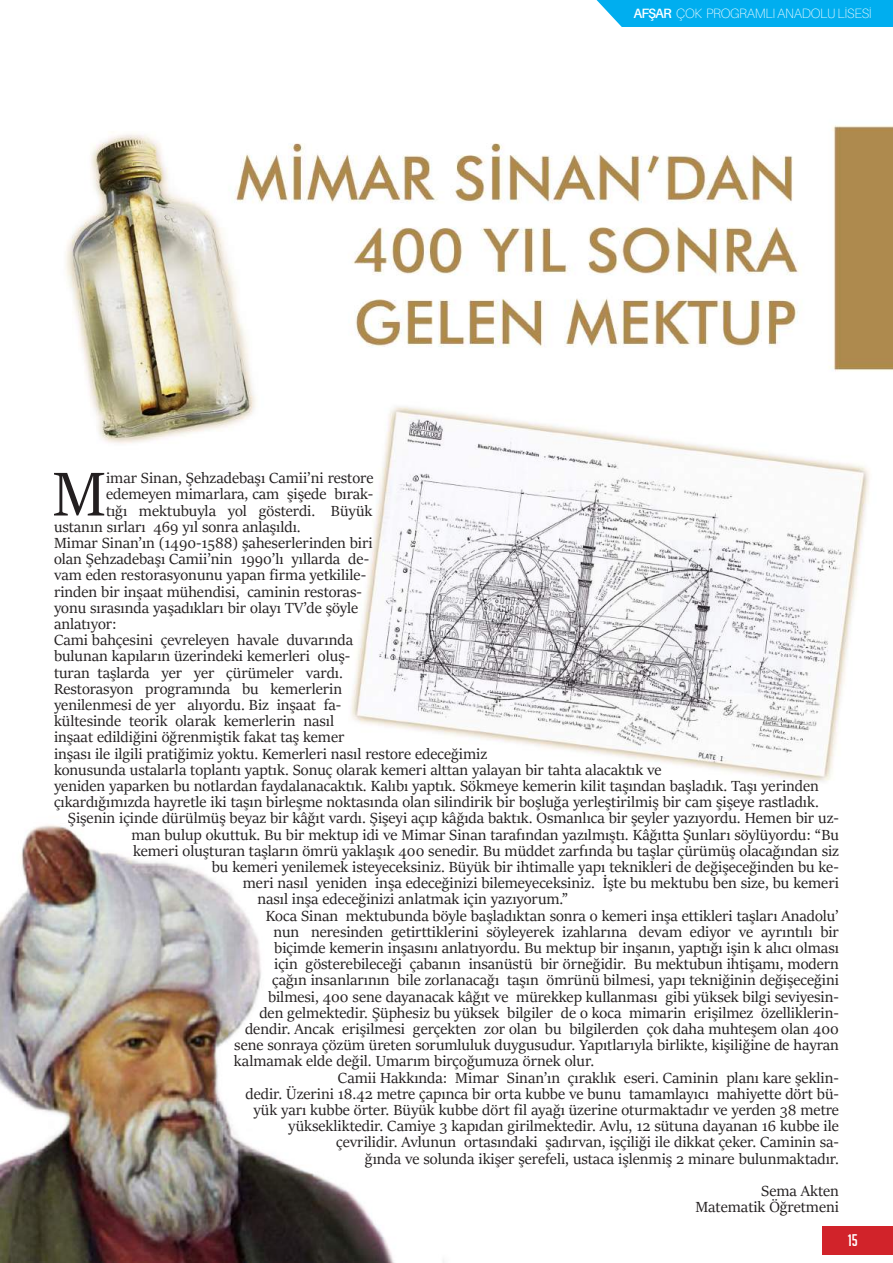
<style>
.page{position:relative;width:893px;height:1263px;background:#fff}
.page>*{position:absolute;margin:0;border:0;box-sizing:border-box;transform-origin:0 0}
.t1{font:69px "Sitka Display";color:#231f20}
.t2{font:16.5px/16.2px "Sitka Display";color:#231f20;text-align:right}
.t3{font:16.5px "Big Noodle Titling";color:#fff}
.t4{font:100 13.5px "Aileron";letter-spacing:-.025em;color:#fff}
.t5{font:600 13.5px "Aileron";letter-spacing:-.075em;color:#fff}
.s1{font-weight:600}
.s2{font-weight:100}
</style>
<div class="page">
<img style="left:0;top:125px;width:893px;height:1138px">
<div style="left:821px;top:1226px;width:72px;height:28px;background:#d1232a"></div>
<div style="left:596px;top:0;width:297px;height:27px;background:#00aeef"></div>
<p class="t4" style="left:634px;top:6px;width:240px"><span class="s1">AFŞAR</span> ÇOK PROGRAMLI ANADOLU LİSESİ</p>
<p class="t5" style="left:801px;top:6px;width:69px">AFŞAR <span class="s2">ÇPAL</span></p>
<h1 class="t1" style="left:52px;top:445px;width:55px">M</h1>
<p class="t2" style="left:106px;top:469px;width:269px">imar Sinan, Şehzadebaşı Camii’ni restore</p>
<p class="t2" style="left:106px;top:485px;width:269px">edemeyen mimarlara, cam şişede bırak-</p>
<p class="t2" style="left:106px;top:501px;width:268px">tığı mektubuyla yol gösterdi. Büyük</p>
<p class="t2" style="left:54px;top:518px;width:248px">ustanın sırları 469 yıl sonra anlaşıldı.</p>
<p class="t2" style="left:54px;top:534px;width:320px">Mimar Sinan’ın (1490-1588) şaheserlerinden biri</p>
<p class="t2" style="left:54px;top:550px;width:317px">olan Şehzadebaşı Camii’nin 1990’lı yıllarda de-</p>
<p class="t2" style="left:54px;top:566px;width:314px">vam eden restorasyonunu yapan firma yetkilile-</p>
<p class="t2" style="left:54px;top:582px;width:309px">rinden bir inşaat mühendisi, caminin restoras-</p>
<p class="t2" style="left:54px;top:599px;width:306px">yonu sırasında yaşadıkları bir olayı TV’de şöyle</p>
<p class="t2" style="left:54px;top:615px;width:64px">anlatıyor:</p>
<p class="t2" style="left:54px;top:631px;width:301px">Cami bahçesini çevreleyen havale duvarında</p>
<p class="t2" style="left:54px;top:647px;width:298px">bulunan kapıların üzerindeki kemerleri oluş-</p>
<p class="t2" style="left:54px;top:663px;width:290px">turan taşlarda yer yer çürümeler vardı.</p>
<p class="t2" style="left:54px;top:680px;width:290px">Restorasyon programında bu kemerlerin</p>
<p class="t2" style="left:54px;top:696px;width:289px">yenilenmesi de yer alıyordu. Biz inşaat fa-</p>
<p class="t2" style="left:54px;top:712px;width:282px">kültesinde teorik olarak kemerlerin nasıl</p>
<p class="t2" style="left:54px;top:728px;width:292px">inşaat edildiğini öğrenmiştik fakat taş kemer</p>
<p class="t2" style="left:54px;top:744px;width:435px">inşası ile ilgili pratiğimiz yoktu. Kemerleri nasıl restore edeceğimiz</p>
<p class="t2" style="left:54px;top:761px;width:609px">konusunda ustalarla toplantı yaptık. Sonuç olarak kemeri alttan yalayan bir tahta alacaktık ve</p>
<p class="t2" style="left:54px;top:777px;width:766px">yeniden yaparken bu notlardan faydalanacaktık. Kalıbı yaptık. Sökmeye kemerin kilit taşından başladık. Taşı yerinden</p>
<p class="t2" style="left:54px;top:793px;width:766px">çıkardığımızda hayretle iki taşın birleşme noktasında olan silindirik bir boşluğa yerleştirilmiş bir cam şişeye rastladık.</p>
<p class="t2" style="left:68px;top:809px;width:772px">Şişenin içinde dürülmüş beyaz bir kâğıt vardı. Şişeyi açıp kâğıda baktık. Osmanlıca bir şeyler yazıyordu. Hemen bir uz-</p>
<p class="t2" style="left:131px;top:825px;width:709px">man bulup okuttuk. Bu bir mektup idi ve Mimar Sinan tarafından yazılmıştı. Kâğıtta Şunları söylüyordu: “Bu</p>
<p class="t2" style="left:133px;top:842px;width:707px">kemeri oluşturan taşların ömrü yaklaşık 400 senedir. Bu müddet zarfında bu taşlar çürümüş olacağından siz</p>
<p class="t2" style="left:212px;top:858px;width:629px">bu kemeri yenilemek isteyeceksiniz. Büyük bir ihtimalle yapı teknikleri de değişeceğinden bu ke-</p>
<p class="t2" style="left:243px;top:874px;width:598px">meri nasıl yeniden inşa edeceğinizi bilemeyeceksiniz. İşte bu mektubu ben size, bu kemeri</p>
<p class="t2" style="left:257px;top:890px;width:313px">nasıl inşa edeceğinizi anlatmak için yazıyorum.”</p>
<p class="t2" style="left:266px;top:906px;width:574px">Koca Sinan mektubunda böyle başladıktan sonra o kemeri inşa ettikleri taşları Anadolu’</p>
<p class="t2" style="left:273px;top:923px;width:567px">nun neresinden getirttiklerini söyleyerek izahlarına devam ediyor ve ayrıntılı bir</p>
<p class="t2" style="left:274px;top:939px;width:566px">biçimde kemerin inşasını anlatıyordu. Bu mektup bir inşanın, yaptığı işin k alıcı olması</p>
<p class="t2" style="left:274px;top:955px;width:566px">için gösterebileceği çabanın insanüstü bir örneğidir. Bu mektubun ihtişamı, modern</p>
<p class="t2" style="left:272px;top:971px;width:568px">çağın insanlarının bile zorlanacağı taşın ömrünü bilmesi, yapı tekniğinin değişeceğini</p>
<p class="t2" style="left:268px;top:987px;width:572px">bilmesi, 400 sene dayanacak kâğıt ve mürekkep kullanması gibi yüksek bilgi seviyesin-</p>
<p class="t2" style="left:259px;top:1004px;width:581px">den gelmektedir. Şüphesiz bu yüksek bilgiler de o koca mimarin erişilmez özelliklerin-</p>
<p class="t2" style="left:245px;top:1020px;width:595px">dendir. Ancak erişilmesi gerçekten zor olan bu bilgilerden çok daha muhteşem olan 400</p>
<p class="t2" style="left:234px;top:1036px;width:606px">sene sonraya çözüm üreten sorumluluk duygusudur. Yapıtlarıyla birlikte, kişiliğine de hayran</p>
<p class="t2" style="left:234px;top:1052px;width:362px">kalmamak elde değil. Umarım birçoğumuza örnek olur.</p>
<p class="t2" style="left:338px;top:1068px;width:502px">Camii Hakkında: Mimar Sinan’ın çıraklık eseri. Caminin planı kare şeklin-</p>
<p class="t2" style="left:246px;top:1085px;width:595px">dedir. Üzerini 18.42 metre çapınca bir orta kubbe ve bunu tamamlayıcı mahiyette dört bü-</p>
<p class="t2" style="left:253px;top:1101px;width:587px">yük yarı kubbe örter. Büyük kubbe dört fil ayağı üzerine oturmaktadır ve yerden 38 metre</p>
<p class="t2" style="left:288px;top:1117px;width:552px">yüksekliktedir. Camiye 3 kapıdan girilmektedir. Avlu, 12 sütuna dayanan 16 kubbe ile</p>
<p class="t2" style="left:336px;top:1133px;width:504px">çevrilidir. Avlunun ortasındaki şadırvan, işçiliği ile dikkat çeker. Caminin sa-</p>
<p class="t2" style="left:365px;top:1149px;width:476px">ğında ve solunda ikişer şerefeli, ustaca işlenmiş 2 minare bulunmaktadır.</p>
<p class="t2" style="left:695px;top:1182px;width:145px">Sema Akten<br>Matematik Öğretmeni</p>
<p class="t3" style="left:848px;top:1231px;width:11px">15</p>
</div>
